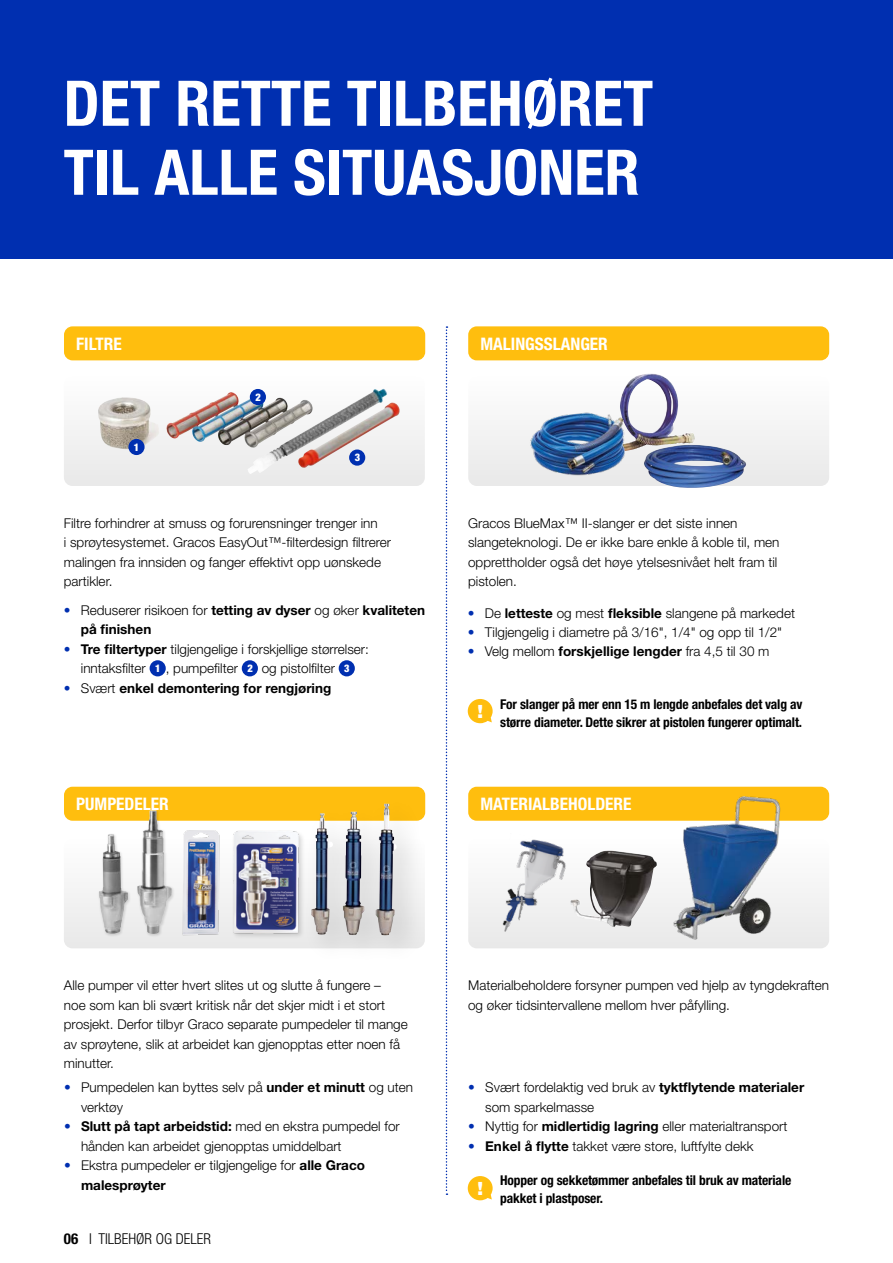
<style>
.page{position:relative;width:893px;height:1263px;background:#fff}
.page>*{position:absolute;margin:0;border:0;box-sizing:border-box;transform-origin:0 0}
.t1{font:700 condensed 63px/69px "Helvetica Neue LT Std";color:#fff}
.t2{font:700 condensed 17.25px "Helvetica Neue LT Std";color:#fff}
.t3{font:300 condensed 15px "Helvetica Neue LT Std";color:#000}
.t4{font:300 13.5px/19.5px "Helvetica Neue LT Std";color:#000}
.t5{font:700 condensed 13.5px/18px "Helvetica Neue LT Std";letter-spacing:-.01em;color:#000}
.t6{font:700 13.5px/19.5px "Helvetica Neue LT Std";color:#000}
.t7{font:900 condensed 10.5px "Helvetica Neue LT Std";color:#fff}
.s1{font-weight:300;color:#002fb0}
.s2{font-weight:300}
.s3{color:#002fb0}
.s4{font-weight:700}
.s5{font-weight:900;font-stretch:condensed;font-size:10.5px;color:#fff}
</style>
<div class="page">
<div style="left:0;top:0;width:893px;height:259px;background:#002fb0"></div>
<div style="left:468px;top:838px;width:361px;height:110px;background:linear-gradient(to bottom,#fefefe,#e9e9e9);border-radius:9px"></div>
<div style="left:64px;top:838px;width:361px;height:110px;background:linear-gradient(to bottom,#fefefe,#e9e9e9);border-radius:9px"></div>
<div style="left:64px;top:376px;width:361px;height:110px;background:linear-gradient(to right,#f1f1f1,#f3f3f3);border-radius:9px"></div>
<div style="left:468px;top:376px;width:361px;height:110px;background:#f5f5f5;border-radius:9px"></div>
<div style="left:64px;top:326px;width:361px;height:34px;background:#ffbe0e;border-radius:9px"></div>
<div style="left:64px;top:787px;width:361px;height:34px;background:#ffbe0e;border-radius:9px"></div>
<div style="left:468px;top:326px;width:361px;height:34px;background:#ffbe0e;border-radius:9px"></div>
<div style="left:468px;top:787px;width:361px;height:34px;background:#ffbe0e;border-radius:9px"></div>
<img style="left:98px;top:401px;width:61px;height:48px">
<div style="left:98px;top:809px;width:77px;height:129px;background:#000;opacity:.15"></div>
<img style="left:137px;top:810px;width:35px;height:124px">
<img style="left:230px;top:831px;width:70px;height:108px">
<div style="left:300px;top:793px;width:127px;height:173px;background:#000;opacity:.15"></div>
<img style="left:375px;top:804px;width:22px;height:131px">
<img style="left:570px;top:850px;width:87px;height:77px">
<img style="left:666px;top:796px;width:129px;height:144px">
<svg style="left:446px;top:326px;width:1px;height:869px"></svg>
<img style="left:620px;top:373px;width:75px;height:77px">
<img style="left:644px;top:445px;width:102px;height:43px">
<img style="left:528px;top:407px;width:102px;height:74px">
<div style="left:128px;top:439px;width:17px;height:16px;background:#002fb0;border-radius:50%"></div>
<img style="left:165px;top:392px;width:83px;height:56px">
<img style="left:500px;top:838px;width:66px;height:94px">
<img style="left:178px;top:830px;width:45px;height:108px">
<img style="left:248px;top:388px;width:140px;height:86px">
<img style="left:298px;top:402px;width:102px;height:67px">
<div style="left:150px;top:660px;width:16px;height:16px;background:#002fb0;border-radius:50%"></div>
<div style="left:242px;top:660px;width:16px;height:16px;background:#002fb0;border-radius:50%"></div>
<div style="left:339px;top:660px;width:16px;height:16px;background:#002fb0;border-radius:50%"></div>
<svg style="left:468px;top:699px;width:25px;height:24px"></svg>
<svg style="left:468px;top:1176px;width:25px;height:24px"></svg>
<h1 class="t1" style="left:64px;top:68px;width:591px">DET RETTE TILBEHØRET<br>TIL ALLE SITUASJONER</h1>
<p class="t2" style="left:76px;top:333px;width:47px">FILTRE</p>
<p class="t7" style="left:134px;top:441px;width:7px">1</p>
<p class="t7" style="left:255px;top:391px;width:7px">2</p>
<p class="t7" style="left:355px;top:451px;width:7px">3</p>
<p class="t4" style="left:64px;top:513px;width:329px">Filtre forhindrer at smuss og forurensninger trenger inn<br>i sprøytesystemet. Gracos EasyOut™-filterdesign filtrerer malingen fra innsiden og fanger effektivt opp uønskede partikler.</p>
<p class="t6" style="left:81px;top:600px;width:346px;text-indent:-17px"><span class="s1">•</span> <span class="s2">Reduserer risikoen for</span> tetting av dyser <span class="s2">og øker</span> kvaliteten på finishen</p>
<p class="t4" style="left:64px;top:639px;width:307px;text-align:center"><span class="s3">•</span> <span class="s4">Tre filtertyper</span> tilgjengelige i forskjellige størrelser: inntaksfilter <span class="s5">1</span> , pumpefilter <span class="s5">2</span> og pistolfilter <span class="s5">3</span></p>
<p class="t6" style="left:64px;top:678px;width:269px"><span class="s1">•</span> <span class="s2">Svært</span> enkel demontering for rengjøring</p>
<p class="t2" style="left:76px;top:793px;width:94px">PUMPEDELER</p>
<p class="t2" style="left:480px;top:333px;width:129px">MALINGSSLANGER</p>
<p class="t4" style="left:468px;top:513px;width:313px">Gracos BlueMax™ II-slanger er det siste innen slangeteknologi. De er ikke bare enkle å koble til, men opprettholder også det høye ytelsesnivået helt fram til pistolen.</p>
<p class="t4" style="left:468px;top:603px;width:329px"><span class="s3">•</span> De <span class="s4">letteste</span> og mest <span class="s4">fleksible</span> slangene på markedet</p>
<p class="t4" style="left:468px;top:622px;width:316px"><span class="s3">•</span> Tilgjengelig i diametre på 3/16", 1/4" og opp til 1/2"</p>
<p class="t4" style="left:468px;top:642px;width:303px"><span class="s3">•</span> Velg mellom <span class="s4">forskjellige lengder</span> fra 4,5 til 30 m</p>
<p class="t5" style="left:500px;top:695px;width:304px">For slanger på mer enn 15 m lengde anbefales det valg av større diameter. Dette sikrer at pistolen fungerer optimalt.</p>
<p class="t2" style="left:480px;top:793px;width:152px">MATERIALBEHOLDERE</p>
<p class="t4" style="left:64px;top:975px;width:345px">Alle pumper vil etter hvert slites ut og slutte å fungere –<br>noe som kan bli svært kritisk når det skjer midt i et stort prosjekt. Derfor tilbyr Graco separate pumpedeler til mange av sprøytene, slik at arbeidet kan gjenopptas etter noen få minutter.</p>
<p class="t4" style="left:468px;top:975px;width:363px">Materialbeholdere forsyner pumpen ved hjelp av tyngdekraften og øker tidsintervallene mellom hver påfylling.</p>
<p class="t4" style="left:81px;top:1077px;width:334px;text-indent:-17px"><span class="s3">•</span> Pumpedelen kan byttes selv på <span class="s4">under et minutt</span> og uten verktøy</p>
<p class="t4" style="left:81px;top:1116px;width:320px;text-indent:-17px"><span class="s3">•</span> <span class="s4">Slutt på tapt arbeidstid:</span> med en ekstra pumpedel for hånden kan arbeidet gjenopptas umiddelbart</p>
<p class="t4" style="left:81px;top:1155px;width:286px;text-indent:-17px"><span class="s3">•</span> Ekstra pumpedeler er tilgjengelige for <span class="s4">alle Graco malesprøyter</span></p>
<p class="t3" style="left:64px;top:1230px;width:149px"><span class="s4">06</span> I TILBEHØR OG DELER</p>
<p class="t4" style="left:485px;top:1077px;width:321px;text-indent:-17px"><span class="s3">•</span> Svært fordelaktig ved bruk av <span class="s4">tyktflytende materialer </span>som sparkelmasse</p>
<p class="t4" style="left:468px;top:1116px;width:321px"><span class="s3">•</span> Nyttig for <span class="s4">midlertidig lagring</span> eller materialtransport</p>
<p class="t4" style="left:468px;top:1136px;width:287px"><span class="s3">•</span> <span class="s4">Enkel å flytte</span> takket være store, luftfylte dekk</p>
<p class="t5" style="left:500px;top:1171px;width:293px">Hopper og sekketømmer anbefales til bruk av materiale pakket i plastposer.</p>
</div>
